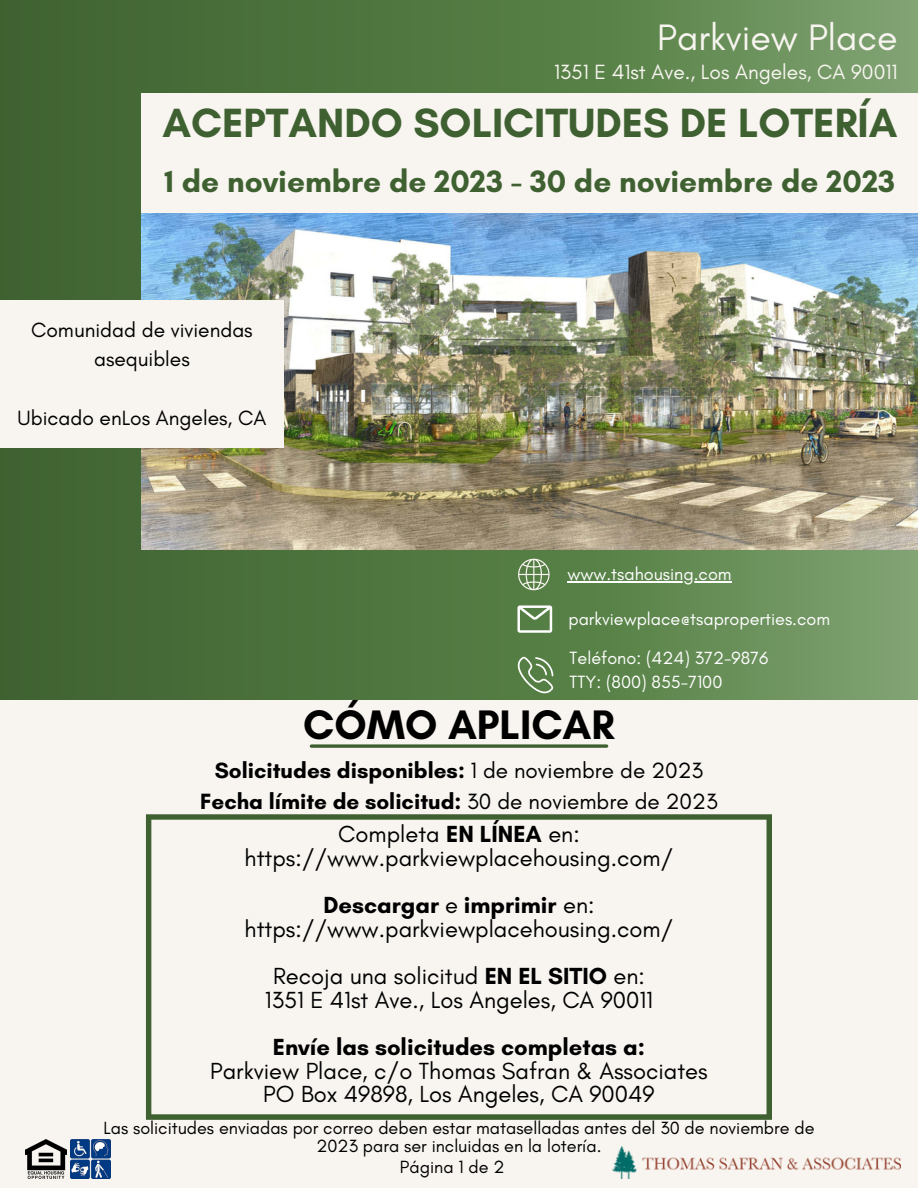
<style>
.page{position:relative;width:918px;height:1188px;background:#f8f5f0}
.page>*{position:absolute;margin:0;border:0;box-sizing:border-box;transform-origin:0 0}
.t1{font:700 42px "Glacial Indifference";color:#000}
.t2{font:700 41.7px "Glacial Indifference";color:#3f6131}
.t3{font:37.5px "Glacial Indifference";color:#f8f5f0}
.t4{font:700 31.5px "Glacial Indifference";color:#3f6131}
.t5{font:23.7px/23.7px "Glacial Indifference";color:#000;text-align:center}
.t6{font:700 23.7px "Glacial Indifference";color:#000}
.t7{font:700 22.5px/30.3px "Glacial Indifference";color:#000;text-align:center}
.t8{font:21px/29.2px "Glacial Indifference";color:#000;text-align:center}
.t9{font:21px "Glacial Indifference";color:#f8f5f0}
.t10{font:18px/18px "Glacial Indifference";color:#000;text-align:center}
.t11{font:18px/24.8px "Glacial Indifference";color:#fff}
.s1{font-weight:400}
.s2{font-weight:700}
</style>
<div class="page">
<div style="left:0;top:0;width:918px;height:700px;background:linear-gradient(to right,#395e29,#769d66)"></div>
<img style="left:142px;top:213px;width:776px;height:337px">
<div style="left:0;top:300px;width:284px;height:148px;background:#f8f5f0"></div>
<svg style="left:517px;top:655px;width:38px;height:38px"></svg>
<svg style="left:517px;top:558px;width:33px;height:33px"></svg>
<hr style="left:567px;top:581px;width:165px;height:1px;background:#fff">
<svg style="left:517px;top:605px;width:35px;height:27px"></svg>
<img style="left:613px;top:1146px;width:288px;height:33px">
<img style="left:71px;top:1140px;width:39px;height:39px">
<img style="left:26px;top:1140px;width:40px;height:39px">
<div style="left:142px;top:93px;width:776px;height:62px;background:#f8f5f0"></div>
<svg style="left:311px;top:744px;width:296px;height:4px"></svg>
<svg style="left:146px;top:814px;width:626px;height:306px"></svg>
<div style="left:142px;top:151px;width:776px;height:62px;background:#f8f5f0"></div>
<h3 class="t3" style="left:657px;top:14px;width:242px">Parkview Place</h3>
<p class="t9" style="left:554px;top:59px;width:345px">1351 E 41st Ave., Los Angeles, CA 90011</p>
<h2 class="t2" style="left:162px;top:97px;width:737px">ACEPTANDO SOLICITUDES DE LOTERÍA</h2>
<h3 class="t4" style="left:165px;top:163px;width:732px">1 de noviembre de 2023 - 30 de noviembre de 2023</h3>
<p class="t8" style="left:31px;top:315px;width:223px">Comunidad de viviendas asequibles</p>
<p class="t8" style="left:18px;top:403px;width:250px">Ubicado enLos Angeles, CA</p>
<p class="t11" style="left:567px;top:561px;width:166px">www.tsahousing.com</p>
<p class="t11" style="left:568px;top:606px;width:263px">parkviewplace@tsaproperties.com</p>
<p class="t11" style="left:570px;top:645px;width:200px">Teléfono: (424) 372-9876<br>TTY: (800) 855-7100</p>
<h1 class="t1" style="left:303px;top:699px;width:313px">CÓMO APLICAR</h1>
<p class="t7" style="left:200px;top:755px;width:519px">Solicitudes disponibles: <span class="s1">1 de noviembre de 2023<br></span>Fecha límite de solicitud: <span class="s1">30 de noviembre de 2023</span></p>
<p class="t5" style="left:245px;top:822px;width:430px">Completa <span class="s2">EN LÍNEA</span> en: https://www.parkviewplacehousing.com/</p>
<p class="t5" style="left:245px;top:893px;width:430px"><span class="s2">Descargar</span> e <span class="s2">imprimir</span> en: https://www.parkviewplacehousing.com/</p>
<p class="t5" style="left:265px;top:964px;width:390px">Recoja una solicitud <span class="s2">EN EL SITIO</span> en:<br>1351 E 41st Ave., Los Angeles, CA 90011</p>
<p class="t6" style="left:273px;top:1032px;width:374px">Envíe las solicitudes completas a:</p>
<p class="t5" style="left:210px;top:1058px;width:499px">Parkview Place, c/o Thomas Safran &amp; Associates<br>PO Box 49898, Los Angeles, CA 90049</p>
<p class="t10" style="left:103px;top:1119px;width:713px">Las solicitudes enviadas por correo deben estar mataselladas antes del 30 de noviembre de<br>2023 para ser incluidas en la lotería.</p>
<p class="t10" style="left:400px;top:1158px;width:106px">Página 1 de 2</p>
</div>
